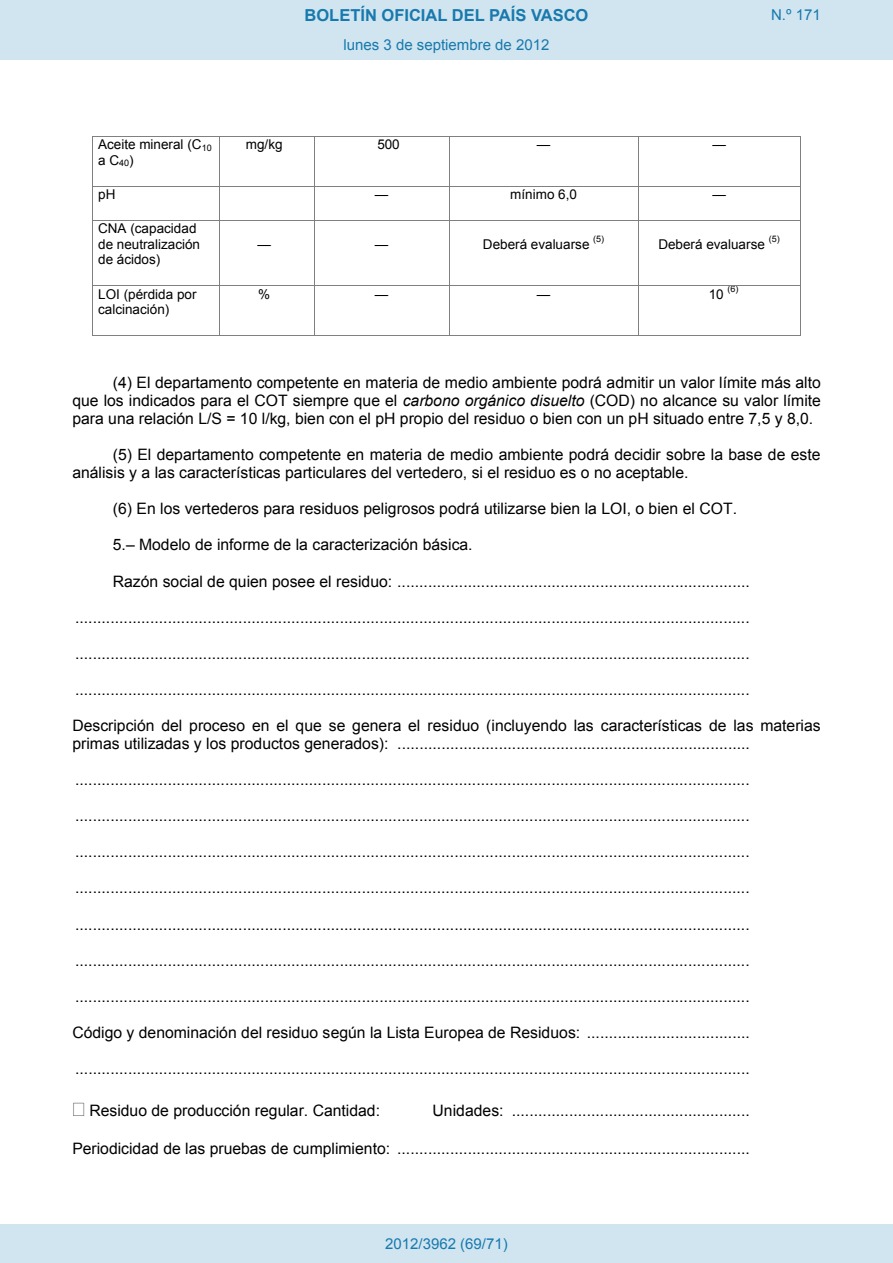
<style>
.page{position:relative;width:893px;height:1263px;background:#fff}
.page>*{position:absolute;margin:0;border:0;box-sizing:border-box;transform-origin:0 0}
.t1{font:700 16.5px "Arial";color:#1879ad}
.t2{font:15.75px/18.1px "Arial";color:#000}
.Paginacion_Centro{font:15px "Arial";color:#1879ad}
.t3{font:13.5px/15.5px "Arial";color:#000}
.t4{font:9px "Arial";color:#000}
.s1{font-style:italic}
</style>
<div class="page">
<hr style="left:93px;top:136px;width:707px;height:1px;background:#808080">
<hr style="left:93px;top:137px;width:1px;height:49px;background:#808080">
<hr style="left:219px;top:137px;width:1px;height:49px;background:#808080">
<hr style="left:314px;top:137px;width:1px;height:49px;background:#808080">
<hr style="left:449px;top:137px;width:1px;height:49px;background:#808080">
<hr style="left:638px;top:137px;width:1px;height:49px;background:#808080">
<hr style="left:800px;top:137px;width:1px;height:49px;background:#808080">
<hr style="left:93px;top:186px;width:707px;height:1px;background:#808080">
<hr style="left:93px;top:187px;width:1px;height:33px;background:#808080">
<hr style="left:219px;top:187px;width:1px;height:33px;background:#808080">
<hr style="left:314px;top:187px;width:1px;height:33px;background:#808080">
<hr style="left:449px;top:187px;width:1px;height:33px;background:#808080">
<hr style="left:638px;top:187px;width:1px;height:33px;background:#808080">
<hr style="left:800px;top:187px;width:1px;height:33px;background:#808080">
<hr style="left:93px;top:220px;width:707px;height:1px;background:#808080">
<hr style="left:93px;top:221px;width:1px;height:64px;background:#808080">
<hr style="left:219px;top:221px;width:1px;height:64px;background:#808080">
<hr style="left:314px;top:221px;width:1px;height:64px;background:#808080">
<hr style="left:449px;top:221px;width:1px;height:64px;background:#808080">
<hr style="left:638px;top:221px;width:1px;height:64px;background:#808080">
<hr style="left:800px;top:221px;width:1px;height:64px;background:#808080">
<hr style="left:93px;top:285px;width:707px;height:1px;background:#808080">
<hr style="left:93px;top:286px;width:1px;height:50px;background:#808080">
<hr style="left:93px;top:335px;width:126px;height:1px;background:#808080">
<hr style="left:219px;top:286px;width:1px;height:50px;background:#808080">
<hr style="left:220px;top:335px;width:94px;height:1px;background:#808080">
<hr style="left:314px;top:286px;width:1px;height:50px;background:#808080">
<hr style="left:315px;top:335px;width:134px;height:1px;background:#808080">
<hr style="left:449px;top:286px;width:1px;height:50px;background:#808080">
<hr style="left:450px;top:335px;width:188px;height:1px;background:#808080">
<hr style="left:638px;top:286px;width:1px;height:50px;background:#808080">
<hr style="left:638px;top:335px;width:162px;height:1px;background:#808080">
<hr style="left:800px;top:286px;width:1px;height:50px;background:#808080">
<div style="left:0;top:0;width:893px;height:60px;background:#d0e5f0"></div>
<div style="left:0;top:1225px;width:893px;height:38px;background:#d0e5f0"></div>
<p class="t1" style="left:305px;top:4px;width:285px">BOLETÍN OFICIAL DEL PAÍS VASCO</p>
<p class="Paginacion_Centro" style="left:771px;top:5px;width:51px">N.º 171</p>
<p class="Paginacion_Centro" style="left:343px;top:35px;width:207px">lunes 3 de septiembre de 2012</p>
<p class="t3" style="left:98px;top:137px;width:115px">Aceite mineral (C<sub>10 </sub>a C<sub>40</sub>)</p>
<p class="t3" style="left:246px;top:137px;width:38px">mg/kg</p>
<p class="t3" style="left:377px;top:137px;width:24px">500</p>
<p class="t3" style="left:537px;top:137px;width:15px">—</p>
<p class="t3" style="left:712px;top:137px;width:15px">—</p>
<p class="t3" style="left:98px;top:187px;width:19px">pH</p>
<p class="t3" style="left:375px;top:187px;width:15px">—</p>
<p class="t3" style="left:510px;top:187px;width:68px">mínimo 6,0</p>
<p class="t3" style="left:712px;top:187px;width:15px">—</p>
<p class="t3" style="left:98px;top:221px;width:103px">CNA (capacidad de neutralización de ácidos)</p>
<p class="t3" style="left:257px;top:237px;width:15px">—</p>
<p class="t3" style="left:375px;top:237px;width:15px">—</p>
<p class="t3" style="left:483px;top:237px;width:108px">Deberá evaluarse</p>
<p class="t4" style="left:593px;top:233px;width:13px">(5)</p>
<p class="t3" style="left:658px;top:237px;width:108px">Deberá evaluarse</p>
<p class="t4" style="left:769px;top:233px;width:13px">(5)</p>
<p class="t3" style="left:98px;top:286px;width:100px">LOI (pérdida por calcinación)</p>
<p class="t3" style="left:258px;top:286px;width:13px">%</p>
<p class="t3" style="left:375px;top:286px;width:15px">—</p>
<p class="t3" style="left:537px;top:286px;width:15px">—</p>
<p class="t3" style="left:709px;top:286px;width:16px">10</p>
<p class="t4" style="left:727px;top:283px;width:13px">(6)</p>
<p class="t2" style="left:72px;top:373px;width:750px;text-align:justify;text-indent:40px">(4) El departamento competente en materia de medio ambiente podrá admitir un valor límite más alto que los indicados para el COT siempre que el <span class="s1">carbono orgánico disuelto</span> (COD) no alcance su valor límite para una relación L/S = 10 l/kg, bien con el pH propio del residuo o bien con un pH situado entre 7,5 y 8,0.</p>
<p class="t2" style="left:72px;top:446px;width:750px;text-indent:40px">(5) El departamento competente en materia de medio ambiente podrá decidir sobre la base de este análisis y a las características particulares del vertedero, si el residuo es o no aceptable.</p>
<p class="t2" style="left:113px;top:500px;width:626px">(6) En los vertederos para residuos peligrosos podrá utilizarse bien la LOI, o bien el COT.</p>
<p class="t2" style="left:113px;top:536px;width:361px">5.– Modelo de informe de la caracterización básica.</p>
<p class="t2" style="left:113px;top:572px;width:639px">Razón social de quien posee el residuo: ................................................................................</p>
<p class="t2" style="left:75px;top:608px;width:676px">.........................................................................................................................................................</p>
<p class="t2" style="left:75px;top:644px;width:676px">.........................................................................................................................................................</p>
<p class="t2" style="left:75px;top:680px;width:676px">.........................................................................................................................................................</p>
<p class="t2" style="left:72px;top:716px;width:750px">Descripción del proceso en el que se genera el residuo (incluyendo las características de las materias primas utilizadas y los productos generados): ................................................................................</p>
<p class="t2" style="left:75px;top:771px;width:676px">.........................................................................................................................................................</p>
<p class="t2" style="left:75px;top:807px;width:676px">.........................................................................................................................................................</p>
<p class="t2" style="left:75px;top:843px;width:676px">.........................................................................................................................................................</p>
<p class="t2" style="left:75px;top:879px;width:676px">.........................................................................................................................................................</p>
<p class="t2" style="left:75px;top:915px;width:676px">.........................................................................................................................................................</p>
<p class="t2" style="left:75px;top:951px;width:676px">.........................................................................................................................................................</p>
<p class="t2" style="left:75px;top:987px;width:676px">.........................................................................................................................................................</p>
<p class="t2" style="left:72px;top:1023px;width:679px">Código y denominación del residuo según la Lista Europea de Residuos: .....................................</p>
<p class="t2" style="left:75px;top:1059px;width:676px">.........................................................................................................................................................</p>
<p class="t2" style="left:89px;top:1102px;width:292px">Residuo de producción regular. Cantidad:</p>
<p class="t2" style="left:433px;top:1102px;width:319px">Unidades: ......................................................</p>
<p class="t2" style="left:72px;top:1139px;width:679px">Periodicidad de las pruebas de cumplimiento: ................................................................................</p>
<p class="Paginacion_Centro" style="left:385px;top:1234px;width:124px">2012/3962 (69/71)</p>
</div>
